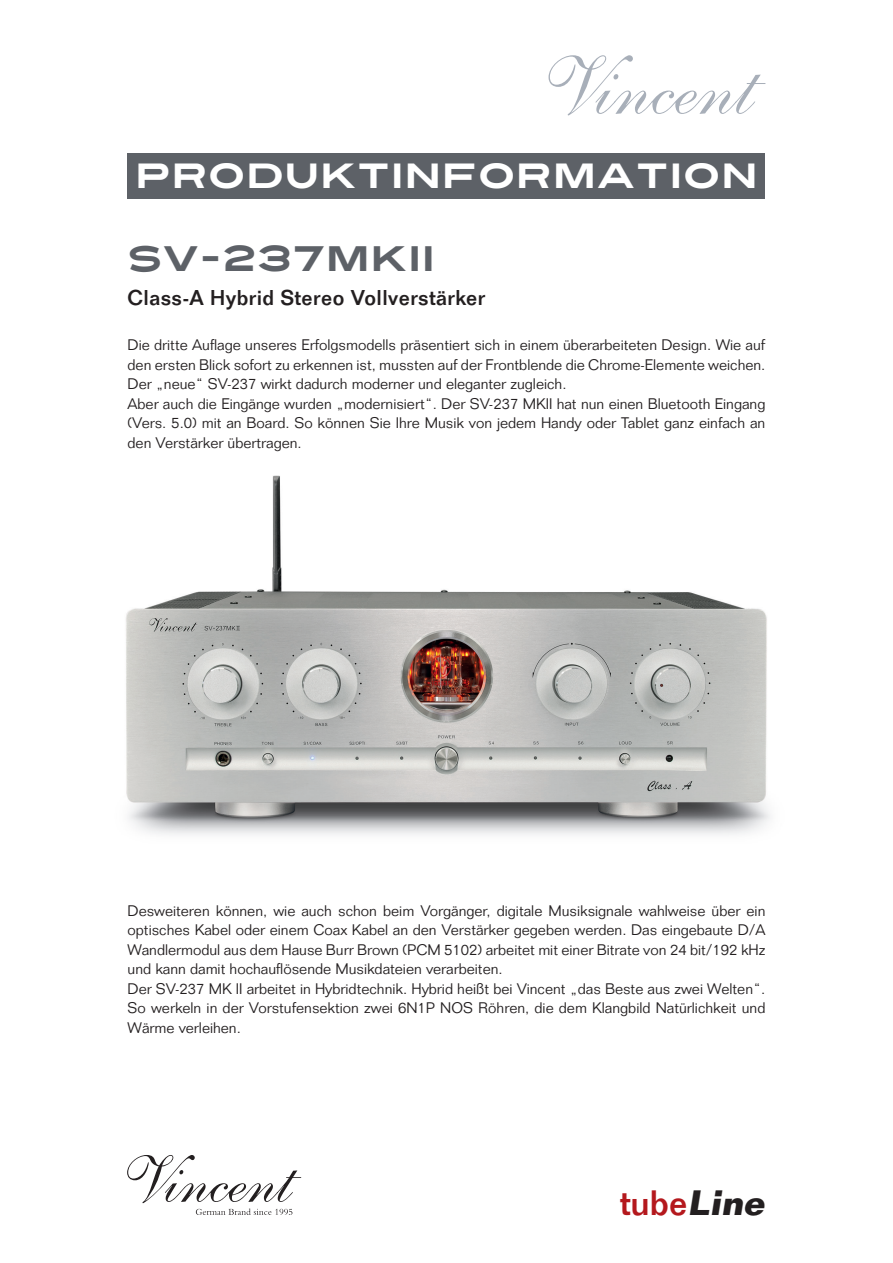
<style>
.page{position:relative;width:893px;height:1263px;background:#fff}
.page>*{position:absolute;margin:0;border:0;box-sizing:border-box;transform-origin:0 0}
.t1{font:35.25px "Turnpike";color:#5d6167}
.t2{font:34.8px "Turnpike";color:#fff}
.t3{font:500 34.5px "Folio";color:#b4181d}
.t4{font:500 21px "Folio";letter-spacing:.02em;color:#231f20}
.t5{font:300 15px/19.5px "Folio";color:#231f20}
.s1{font-weight:700;font-style:italic;color:#231f20}
</style>
<div class="page">
<img style="left:126px;top:475px;width:644px;height:360px">
<div style="left:128px;top:153px;width:637px;height:45px;background:#5d6167"></div>
<svg style="left:127px;top:1155px;width:174px;height:60px"></svg>
<svg style="left:549px;top:55px;width:216px;height:60px"></svg>
<h2 class="t2" style="left:135px;top:150px;width:625px">PRODUKTINFORMATION</h2>
<h1 class="t1" style="left:128px;top:233px;width:310px">SV-237MKII</h1>
<h3 class="t4" style="left:128px;top:285px;width:359px">Class-A Hybrid Stereo Vollverstärker</h3>
<p class="t5" style="left:128px;top:335px;width:639px">Die dritte Auflage unseres Erfolgsmodells präsentiert sich in einem überarbeiteten Design. Wie auf den ersten Blick sofort zu erkennen ist, mussten auf der Frontblende die Chrome-Elemente weichen.<br>Der „neue“ SV-237 wirkt dadurch moderner und eleganter zugleich.<br>Aber auch die Eingänge wurden „modernisiert“. Der SV-237 MKII hat nun einen Bluetooth Eingang (Vers. 5.0) mit an Board. So können Sie Ihre Musik von jedem Handy oder Tablet ganz einfach an den Verstärker übertragen.</p>
<p class="t5" style="left:128px;top:901px;width:639px">Desweiteren können, wie auch schon beim Vorgänger, digitale Musiksignale wahlweise über ein optisches Kabel oder einem Coax Kabel an den Verstärker gegeben werden. Das eingebaute D/A Wandlermodul aus dem Hause Burr Brown (PCM 5102) arbeitet mit einer Bitrate von 24 bit/192 kHz und kann damit hochauflösende Musikdateien verarbeiten.<br>Der SV-237 MK II arbeitet in Hybridtechnik. Hybrid heißt bei Vincent „das Beste aus zwei Welten“.<br>So werkeln in der Vorstufensektion zwei 6N1P NOS Röhren, die dem Klangbild Natürlichkeit und Wärme verleihen.</p>
<h3 class="t3" style="left:620px;top:1182px;width:153px">tube<span class="s1">Line</span></h3>
</div>
